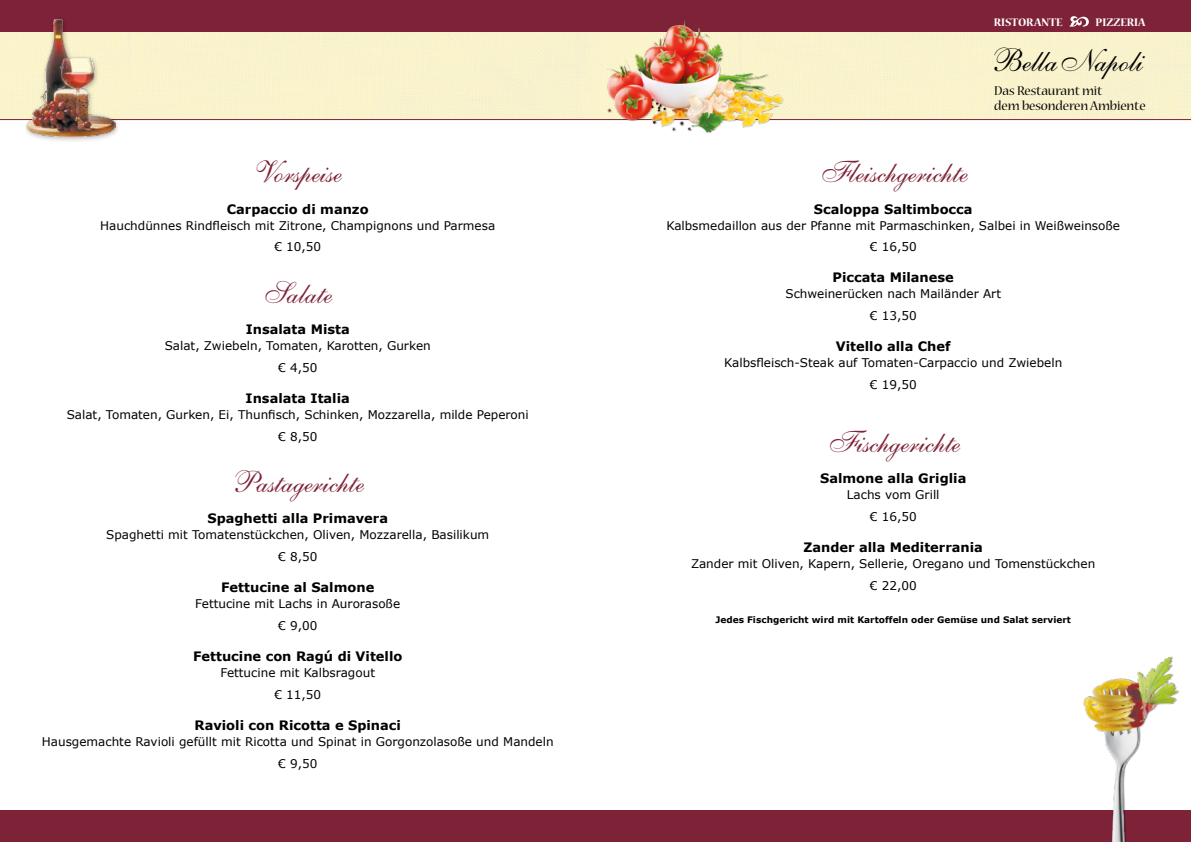
<style>
.page{position:relative;width:1191px;height:842px;background:#fff}
.page>*{position:absolute;margin:0;border:0;box-sizing:border-box;transform-origin:0 0}
.t1{font:31.2px "English 111 Vivace BT";color:#000}
.t2{font:30px "English 111 Vivace BT";color:#7e2237}
.t3{font:14.1px/15.2px "Nueva Std";letter-spacing:-.01em;color:#000}
.t4{font:700 13px "Verdana";color:#000}
.t5{font:700 12.3px "Nueva Std";color:#fff}
.t6{font:12px/21.7px "Verdana";color:#000;text-align:center}
.t7{font:700 9px "Verdana";color:#000}
</style>
<div class="page">
<div style="left:0;top:0;width:1191px;height:32px;background:#7e2238"></div>
<svg style="left:1069px;top:16px;width:19px;height:11px"></svg>
<hr style="left:0;top:119px;width:1191px;height:1px;background:#7e2238">
<img style="left:603px;top:20px;width:191px;height:113px">
<div style="left:0;top:810px;width:1191px;height:32px;background:#7e2238"></div>
<img style="left:1083px;top:656px;width:96px;height:186px">
<div style="left:23px;top:15px;width:98px;height:128px;background:#000;opacity:.3"></div>
<img style="left:27px;top:18px;width:89px;height:119px">
<h2 class="t2" style="left:254px;top:154px;width:90px">Vorspeise</h2>
<p class="t4" style="left:227px;top:201px;width:143px">Carpaccio di manzo</p>
<p class="t6" style="left:100px;top:214px;width:396px">Hauchdünnes Rindfleisch mit Zitrone, Champignons und Parmesa € 10,50</p>
<h2 class="t2" style="left:263px;top:274px;width:70px">Salate</h2>
<p class="t4" style="left:246px;top:321px;width:106px">Insalata Mista</p>
<p class="t6" style="left:165px;top:334px;width:267px">Salat, Zwiebeln, Tomaten, Karotten, Gurken € 4,50</p>
<p class="t4" style="left:246px;top:390px;width:106px">Insalata Italia</p>
<p class="t6" style="left:67px;top:403px;width:463px">Salat, Tomaten, Gurken, Ei, Thunfisch, Schinken, Mozzarella, milde Peperoni € 8,50</p>
<h2 class="t2" style="left:231px;top:464px;width:134px">Pastagerichte</h2>
<p class="t4" style="left:207px;top:510px;width:182px">Spaghetti alla Primavera</p>
<p class="t6" style="left:106px;top:524px;width:384px">Spaghetti mit Tomatenstückchen, Oliven, Mozzarella, Basilikum € 8,50</p>
<p class="t4" style="left:221px;top:579px;width:155px">Fettucine al Salmone</p>
<p class="t6" style="left:195px;top:592px;width:206px">Fettucine mit Lachs in Aurorasoße € 9,00</p>
<p class="t4" style="left:193px;top:648px;width:211px">Fettucine con Ragú di Vitello</p>
<p class="t6" style="left:220px;top:661px;width:156px">Fettucine mit Kalbsragout € 11,50</p>
<p class="t4" style="left:194px;top:717px;width:208px">Ravioli con Ricotta e Spinaci</p>
<p class="t6" style="left:42px;top:730px;width:513px">Hausgemachte Ravioli gefüllt mit Ricotta und Spinat in Gorgonzolasoße und Mandeln € 9,50</p>
<p class="t5" style="left:993px;top:16px;width:71px">RISTORANTE</p>
<p class="t5" style="left:1095px;top:16px;width:51px">PIZZERIA</p>
<h1 class="t1" style="left:990px;top:42px;width:155px">Bella Napoli</h1>
<p class="t3" style="left:994px;top:84px;width:153px">Das Restaurant mit<br>dem besonderen Ambiente</p>
<h2 class="t2" style="left:818px;top:154px;width:151px">Fleischgerichte</h2>
<p class="t4" style="left:814px;top:201px;width:160px">Scaloppa Saltimbocca</p>
<p class="t6" style="left:666px;top:214px;width:455px">Kalbsmedaillon aus der Pfanne mit Parmaschinken, Salbei in Weißweinsoße € 16,50</p>
<p class="t4" style="left:832px;top:269px;width:123px">Piccata Milanese</p>
<p class="t6" style="left:785px;top:283px;width:217px">Schweinerücken nach Mailänder Art € 13,50</p>
<p class="t4" style="left:836px;top:338px;width:116px">Vitello alla Chef</p>
<p class="t6" style="left:724px;top:352px;width:339px">Kalbsfleisch-Steak auf Tomaten-Carpaccio und Zwiebeln € 19,50</p>
<h2 class="t2" style="left:826px;top:423px;width:136px">Fischgerichte</h2>
<p class="t4" style="left:820px;top:470px;width:148px">Salmone alla Griglia</p>
<p class="t6" style="left:847px;top:483px;width:94px">Lachs vom Grill € 16,50</p>
<p class="t4" style="left:803px;top:539px;width:181px">Zander alla Mediterrania</p>
<p class="t6" style="left:691px;top:552px;width:406px">Zander mit Oliven, Kapern, Sellerie, Oregano und Tomenstückchen € 22,00</p>
<p class="t7" style="left:715px;top:614px;width:357px">Jedes Fischgericht wird mit Kartoffeln oder Gemüse und Salat serviert</p>
</div>
